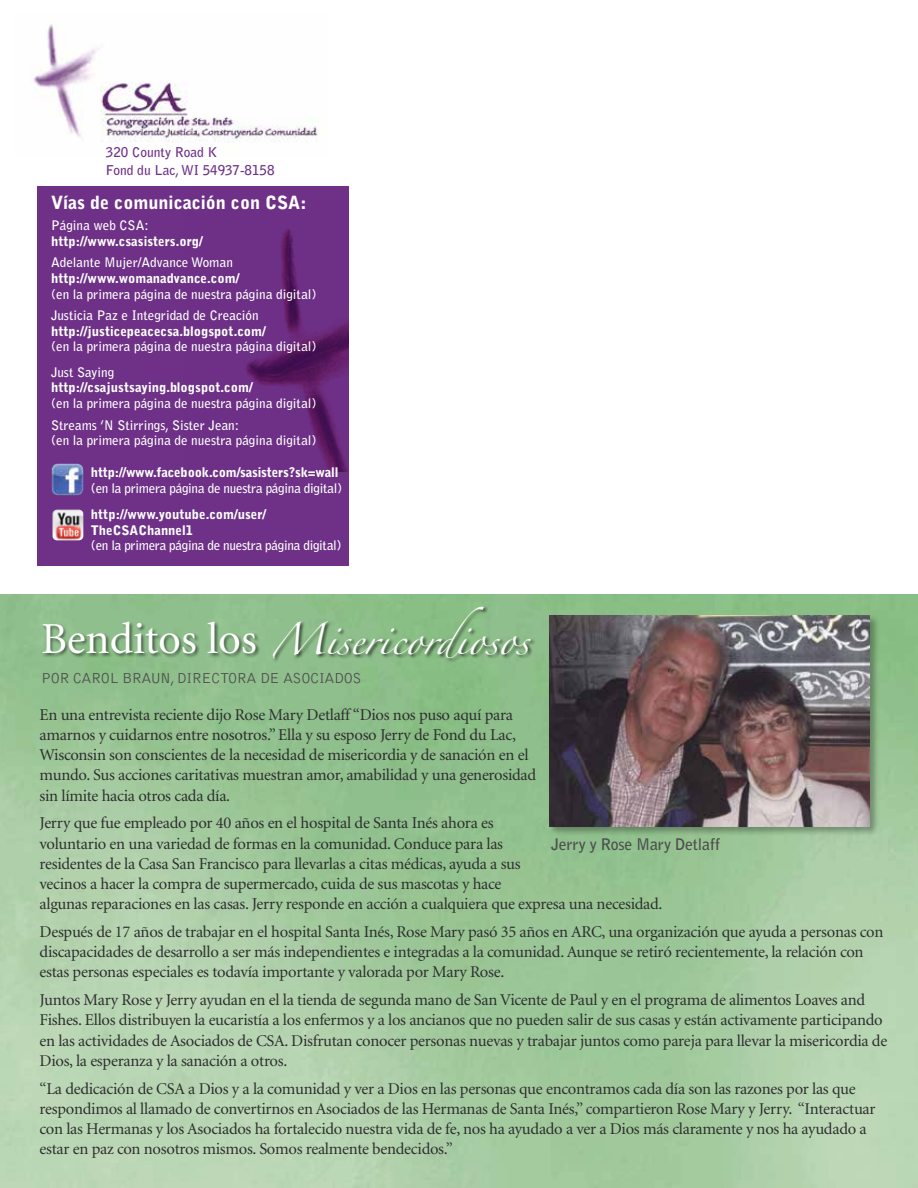
<style>
.page{position:relative;width:918px;height:1188px;background:#fff}
.page>*{position:absolute;margin:0;border:0;box-sizing:border-box;transform-origin:0 0}
.t1{font:44.25px "Minion";color:#fff}
.t2{font:28.05px "Zapfino";color:#fff}
.t3{font:900 18.15px "Bell Gothic";color:#fff}
.t4{font:16.5px/20.2px "Minion";letter-spacing:-.015em;color:#2e2e2f}
.t5{font:700 15.9px "Bell Gothic";letter-spacing:-.02em;color:#4d4d4f}
.t6{font:300 15px "Bell Gothic";letter-spacing:-.025em;color:#4d4d4f}
.t7{font:700 13.5px/17.9px "Bell Gothic";color:#6e3187}
.t8{font:700 13.2px/21.8px "Bell Gothic";color:#fff}
.t9{font:900 13.2px/15.6px "Bell Gothic";color:#fff}
.t10{font:700 13.2px "Bell Gothic";letter-spacing:-.025em;color:#fff}
</style>
<div class="page">
<div style="left:41px;top:621px;width:219px;height:37px;background:#000;opacity:.5"></div>
<div style="left:548px;top:615px;width:331px;height:222px;background:#000;opacity:.3"></div>
<img style="left:549px;top:616px;width:320px;height:210px">
<div style="left:272px;top:606px;width:264px;height:58px;background:#000;opacity:.65"></div>
<div style="left:38px;top:186px;width:311px;height:380px;background:#6e3187"></div>
<img style="left:246px;top:229px;width:103px;height:243px">
<img style="left:52px;top:464px;width:31px;height:31px">
<img style="left:53px;top:510px;width:30px;height:30px">
<img style="left:33px;top:24px;width:285px;height:119px">
<p class="t7" style="left:106px;top:144px;width:170px">320 County Road K<br>Fond du Lac, WI 54937-8158</p>
<p class="t3" style="left:51px;top:192px;width:257px">Vías de comunicación con CSA:</p>
<p class="t8" style="left:51px;top:214px;width:99px">Página web CSA:</p>
<p class="t9" style="left:51px;top:233px;width:153px">http://www.csasisters.org/</p>
<p class="t8" style="left:51px;top:252px;width:183px">Adelante Mujer/Advance Woman</p>
<p class="t9" style="left:51px;top:271px;width:190px">http://www.womanadvance.com/</p>
<p class="t8" style="left:51px;top:283px;width:267px">(en la primera página de nuestra página digital)<br>Justicia Paz e Integridad de Creación</p>
<p class="t9" style="left:51px;top:323px;width:216px">http://justicepeacecsa.blogspot.com/</p>
<p class="t8" style="left:51px;top:334px;width:267px;line-height:25.5px">(en la primera página de nuestra página digital)<br>Just Saying</p>
<p class="t9" style="left:51px;top:380px;width:203px">http://csajustsaying.blogspot.com/</p>
<p class="t8" style="left:51px;top:392px;width:267px">(en la primera página de nuestra página digital)<br>Streams ’N Stirrings, Sister Jean:</p>
<p class="t8" style="left:51px;top:430px;width:267px">(en la primera página de nuestra página digital)</p>
<p class="t9" style="left:91px;top:465px;width:249px">http://www.facebook.com/sasisters?sk=wall</p>
<p class="t10" style="left:91px;top:480px;width:253px">(en la primera página de nuestra página digital)</p>
<p class="t9" style="left:91px;top:507px;width:177px">http://www.youtube.com/user/<br>TheCSAChannel1</p>
<p class="t10" style="left:91px;top:537px;width:252px">(en la primera página de nuestra página digital)</p>
<h2 class="t2" style="left:272px;top:628px;width:258px">Misericordiosos</h2>
<h1 class="t1" style="left:41px;top:617px;width:217px">Benditos los</h1>
<p class="t6" style="left:41px;top:670px;width:322px">POR CAROL BRAUN, DIRECTORA DE ASOCIADOS</p>
<p class="t4" style="left:40px;top:705px;width:498px">En una entrevista reciente dijo Rose Mary Detlaff “Dios nos puso aquí para amarnos y cuidarnos entre nosotros.” Ella y su esposo Jerry de Fond du Lac, Wisconsin son conscientes de la necesidad de misericordia y de sanación en el mundo. Sus acciones caritativas muestran amor, amabilidad y una generosidad sin límite hacia otros cada día.</p>
<p class="t4" style="left:40px;top:814px;width:624px">Jerry que fue empleado por 40 años en el hospital de Santa Inés ahora es<br>voluntario en una variedad de formas en la comunidad. Conduce para las<br>residentes de la Casa San Francisco para llevarlas a citas médicas, ayuda a sus<br>vecinos a hacer la compra de supermercado, cuida de sus mascotas y hace<br>algunas reparaciones en las casas. Jerry responde en acción a cualquiera que expresa una necesidad.</p>
<p class="t4" style="left:40px;top:922px;width:845px">Después de 17 años de trabajar en el hospital Santa Inés, Rose Mary pasó 35 años en ARC, una organización que ayuda a personas con discapacidades de desarrollo a ser más independientes e integradas a la comunidad. Aunque se retiró recientemente, la relación con estas personas especiales es todavía importante y valorada por Mary Rose.</p>
<p class="t4" style="left:40px;top:990px;width:849px">Juntos Mary Rose y Jerry ayudan en el la tienda de segunda mano de San Vicente de Paul y en el programa de alimentos Loaves and Fishes. Ellos distribuyen la eucaristía a los enfermos y a los ancianos que no pueden salir de sus casas y están activamente participando en las actividades de Asociados de CSA. Disfrutan conocer personas nuevas y trabajar juntos como pareja para llevar la misericordia de Dios, la esperanza y la sanación a otros.</p>
<p class="t4" style="left:40px;top:1079px;width:838px">“La dedicación de CSA a Dios y a la comunidad y ver a Dios en las personas que encontramos cada día son las razones por las que respondimos al llamado de convertirnos en Asociados de las Hermanas de Santa Inés,” compartieron Rose Mary y Jerry. “Interactuar con las Hermanas y los Asociados ha fortalecido nuestra vida de fe, nos ha ayudado a ver a Dios más claramente y nos ha ayudado a estar en paz con nosotros mismos. Somos realmente bendecidos.”</p>
<p class="t5" style="left:551px;top:834px;width:170px">Jerry y Rose Mary Detlaff</p>
</div>
